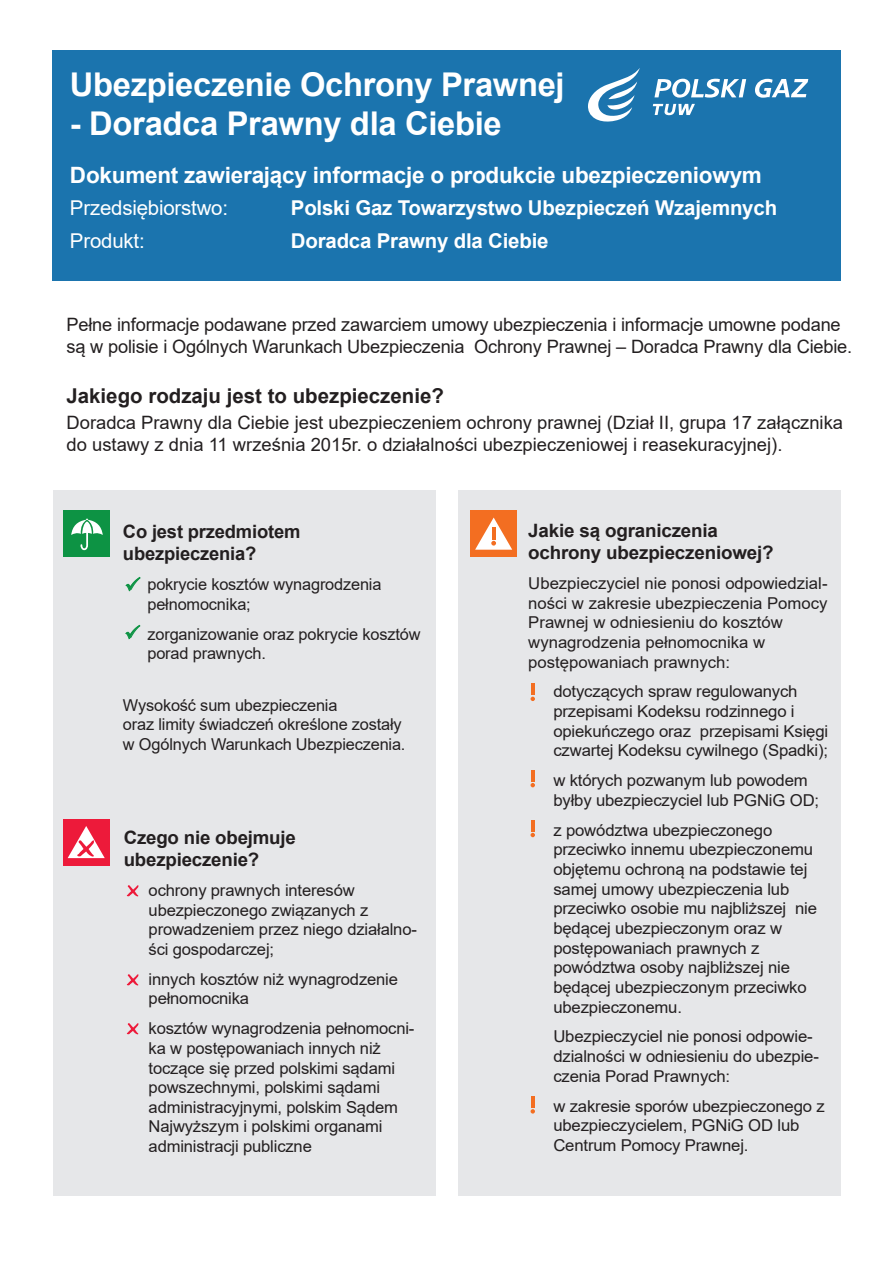
<style>
.page{position:relative;width:893px;height:1263px;background:#fff}
.page>*{position:absolute;margin:0;border:0;box-sizing:border-box;transform-origin:0 0}
.t1{font:700 32.7px "Arial";letter-spacing:-.01em;color:#fff}
.t2{font:700 22.5px "Arial";letter-spacing:-.01em;color:#fff}
.t3{font:700 20.4px "Arial";letter-spacing:-.01em;color:#fff}
.t4{font:700 20.4px "Arial";color:#231f20}
.t5{font:20.4px "Arial";letter-spacing:-.01em;color:#fff}
.t6{font:18.45px/22px "Arial";letter-spacing:-.01em;color:#231f20}
.t7{font:700 18.45px/22px "Arial";letter-spacing:-.01em;color:#231f20}
.t8{font:16.35px/19.6px "Arial";letter-spacing:-.01em;color:#231f20}
</style>
<div class="page">
<div style="left:458px;top:490px;width:383px;height:706px;background:#e6e7e9"></div>
<div style="left:52px;top:50px;width:789px;height:231px;background:#1b74ae"></div>
<div style="left:53px;top:490px;width:383px;height:705px;background:#e6e7e9"></div>
<div style="left:63px;top:819px;width:47px;height:46px;background:#ed1a3a"></div>
<svg style="left:68px;top:826px;width:37px;height:32px"></svg>
<div style="left:470px;top:510px;width:47px;height:47px;background:#f36e21"></div>
<svg style="left:475px;top:517px;width:37px;height:33px"></svg>
<hr style="left:492px;top:527px;width:4px;height:12px;background:#f36e21">
<div style="left:63px;top:510px;width:46px;height:46px;background:#0d9344"></div>
<svg style="left:71px;top:518px;width:32px;height:32px"></svg>
<svg style="left:588px;top:68px;width:52px;height:54px"></svg>
<svg style="left:653px;top:104px;width:42px;height:11px"></svg>
<svg style="left:755px;top:79px;width:53px;height:19px"></svg>
<svg style="left:654px;top:79px;width:92px;height:19px"></svg>
<svg style="left:127px;top:885px;width:12px;height:11px"></svg>
<svg style="left:127px;top:1023px;width:12px;height:11px"></svg>
<svg style="left:127px;top:974px;width:12px;height:11px"></svg>
<svg style="left:531px;top:1109px;width:4px;height:4px"></svg>
<hr style="left:531px;top:1096px;width:4px;height:12px;background:#f36e21">
<svg style="left:531px;top:697px;width:4px;height:4px"></svg>
<hr style="left:531px;top:684px;width:4px;height:11px;background:#f36e21">
<svg style="left:531px;top:783px;width:4px;height:4px"></svg>
<hr style="left:531px;top:770px;width:4px;height:11px;background:#f36e21">
<svg style="left:531px;top:833px;width:4px;height:4px"></svg>
<hr style="left:531px;top:820px;width:4px;height:11px;background:#f36e21">
<svg style="left:125px;top:576px;width:16px;height:16px"></svg>
<svg style="left:125px;top:624px;width:16px;height:16px"></svg>
<p class="t1" style="left:70px;top:61px;width:496px">Ubezpieczenie Ochrony Prawnej</p>
<p class="t1" style="left:70px;top:101px;width:433px">- Doradca Prawny dla Ciebie</p>
<p class="t2" style="left:70px;top:159px;width:693px">Dokument zawierający informacje o produkcie ubezpieczeniowym</p>
<p class="t5" style="left:70px;top:194px;width:160px">Przedsiębiorstwo:</p>
<p class="t3" style="left:291px;top:194px;width:488px">Polski Gaz Towarzystwo Ubezpieczeń Wzajemnych</p>
<p class="t5" style="left:70px;top:227px;width:76px">Produkt:</p>
<p class="t3" style="left:291px;top:227px;width:259px">Doradca Prawny dla Ciebie</p>
<p class="t6" style="left:67px;top:313px;width:787px">Pełne informacje podawane przed zawarciem umowy ubezpieczenia i informacje umowne podane są w polisie i Ogólnych Warunkach Ubezpieczenia Ochrony Prawnej – Doradca Prawny dla Ciebie.</p>
<p class="t4" style="left:67px;top:381px;width:379px">Jakiego rodzaju jest to ubezpieczenie?</p>
<p class="t6" style="left:67px;top:412px;width:778px">Doradca Prawny dla Ciebie jest ubezpieczeniem ochrony prawnej (Dział II, grupa 17 załącznika do ustawy z dnia 11 września 2015r. o działalności ubezpieczeniowej i reasekuracyjnej).</p>
<p class="t7" style="left:123px;top:521px;width:179px">Co jest przedmiotem ubezpieczenia?</p>
<p class="t8" style="left:147px;top:574px;width:236px">pokrycie kosztów wynagrodzenia pełnomocnika;</p>
<p class="t8" style="left:147px;top:624px;width:274px">zorganizowanie oraz pokrycie kosztów porad prawnych.</p>
<p class="t8" style="left:123px;top:695px;width:284px">Wysokość sum ubezpieczenia<br>oraz limity świadczeń określone zostały w Ogólnych Warunkach Ubezpieczenia.</p>
<p class="t7" style="left:124px;top:827px;width:174px">Czego nie obejmuje ubezpieczenie?</p>
<p class="t8" style="left:149px;top:880px;width:270px">ochrony prawnych interesów ubezpieczonego związanych z prowadzeniem przez niego działalno&shy;ści gospodarczej;</p>
<p class="t8" style="left:149px;top:969px;width:251px">innych kosztów niż wynagrodzenie pełnomocnika</p>
<p class="t8" style="left:149px;top:1018px;width:267px">kosztów wynagrodzenia pełnomocni&shy;ka w postępowaniach innych niż toczące się przed polskimi sądami powszechnymi, polskimi sądami administracyjnymi, polskim Sądem<br>Najwyższym i polskimi organami administracji publiczne</p>
<p class="t7" style="left:528px;top:520px;width:247px">Jakie są ograniczenia ochrony ubezpieczeniowej?</p>
<p class="t8" style="left:528px;top:573px;width:301px">Ubezpieczyciel nie ponosi odpowiedzial&shy;ności w zakresie ubezpieczenia Pomocy Prawnej w odniesieniu do kosztów wynagrodzenia pełnomocnika w postępowaniach prawnych:</p>
<p class="t8" style="left:553px;top:682px;width:276px">dotyczących spraw regulowanych przepisami Kodeksu rodzinnego i opiekuńczego oraz przepisami Księgi czwartej Kodeksu cywilnego (Spadki);</p>
<p class="t8" style="left:553px;top:771px;width:267px">w których pozwanym lub powodem byłby ubezpieczyciel lub PGNiG OD;</p>
<p class="t8" style="left:553px;top:820px;width:265px">z powództwa ubezpieczonego przeciwko innemu ubezpieczonemu objętemu ochroną na podstawie tej samej umowy ubezpieczenia lub przeciwko osobie mu najbliższej nie będącej ubezpieczonym oraz w postępowaniach prawnych z powództwa osoby najbliższej nie będącej ubezpieczonym przeciwko ubezpieczonemu.</p>
<p class="t8" style="left:553px;top:1027px;width:267px">Ubezpieczyciel nie ponosi odpowie&shy;dzialności w odniesieniu do ubezpie&shy;czenia Porad Prawnych:</p>
<p class="t8" style="left:553px;top:1096px;width:273px">w zakresie sporów ubezpieczonego z ubezpieczycielem, PGNiG OD lub<br>Centrum Pomocy Prawnej.</p>
</div>
